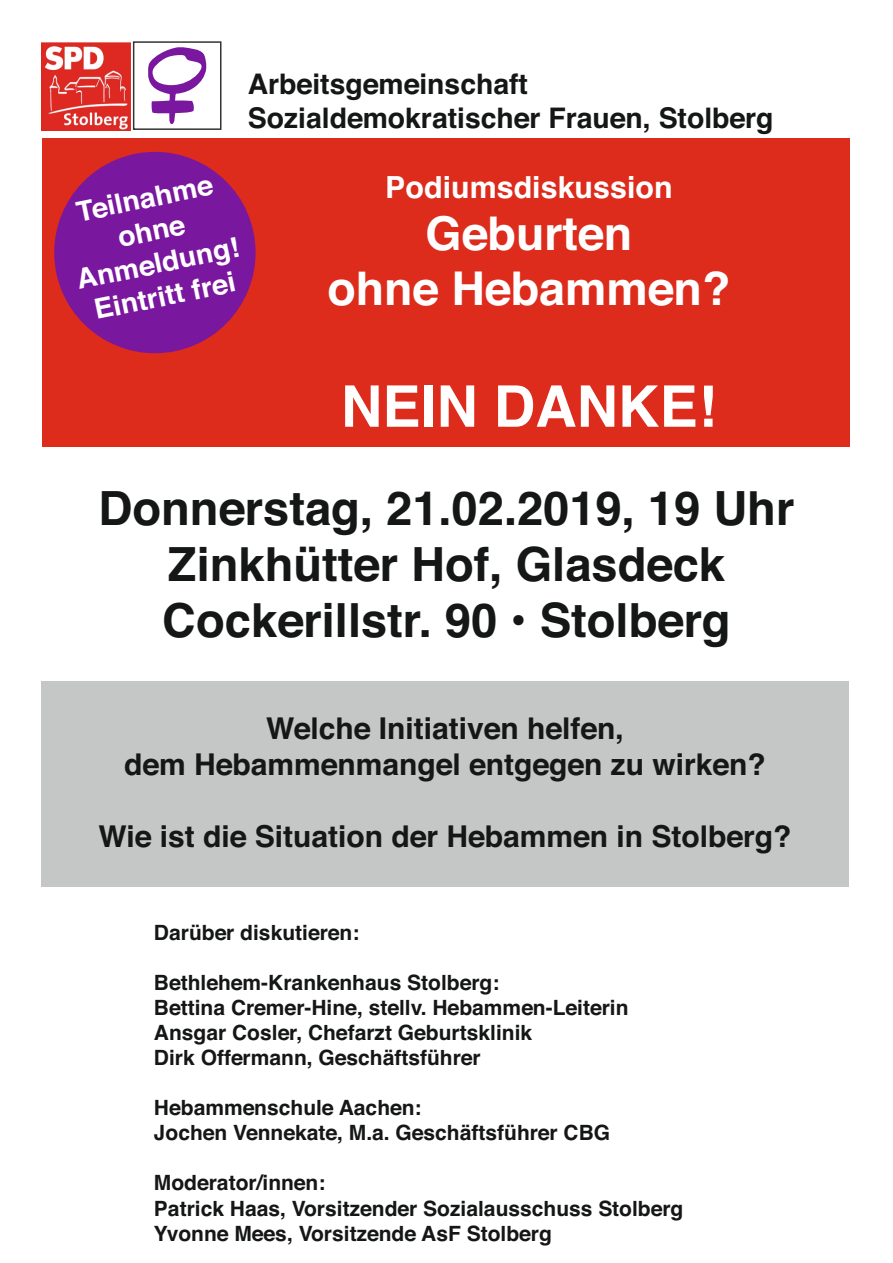
<style>
.page{position:relative;width:893px;height:1263px;background:#fff}
.page>*{position:absolute;margin:0;border:0;box-sizing:border-box;transform-origin:0 0}
.t1{font:700 57.3px "Helvetica";color:#fff}
.t2{font:700 47.1px/56.1px "Helvetica";color:#151616;text-align:center}
.t3{font:700 46.5px/55.5px "Helvetica";color:#fff;text-align:center}
.t4{font:700 30.45px "Helvetica";color:#fff}
.t5{font:700 30px/35.7px "Helvetica";color:#151616;text-align:center}
.t6{font:700 28.35px/33.8px "Helvetica";color:#151616}
.t7{font:700 27.75px/33.2px "Helvetica";color:#fff;text-align:center}
.t8{font:700 21px/25px "Helvetica";color:#151616}
</style>
<div class="page">
<svg style="left:148px;top:47px;width:58px;height:77px"></svg>
<div style="left:133px;top:41px;width:88px;height:89px;border:2px solid #343333"></div>
<img style="left:42px;top:42px;width:88px;height:88px">
<div style="left:43px;top:138px;width:807px;height:308px;background:#dd2b1c"></div>
<svg style="left:54px;top:152px;width:202px;height:202px;fill:#7a179f"></svg>
<div style="left:41px;top:681px;width:808px;height:205px;background:#c5c6c6"></div>
<h3 class="t6" style="left:248px;top:69px;width:527px">Arbeitsgemeinschaft<br>Sozialdemokratischer Frauen, Stolberg</h3>
<h3 class="t7" style="left:60px;top:201px;width:167px;rotate:-12deg">Teilnahme ohne<br>Anmeldung!<br>Eintritt frei</h3>
<h3 class="t4" style="left:385px;top:175px;width:289px">Podiumsdiskussion</h3>
<h3 class="t3" style="left:327px;top:209px;width:405px">Geburten<br>ohne Hebammen?</h3>
<h1 class="t1" style="left:341px;top:384px;width:377px">NEIN DANKE!</h1>
<h2 class="t2" style="left:99px;top:483px;width:697px">Donnerstag, 21.02.2019, 19 Uhr<br>Zinkhütter Hof, Glasdeck<br>Cockerillstr. 90 • Stolberg</h2>
<h3 class="t5" style="left:124px;top:713px;width:643px">Welche Initiativen helfen,<br>dem Hebammenmangel entgegen zu wirken?</h3>
<h3 class="t5" style="left:98px;top:820px;width:695px">Wie ist die Situation der Hebammen in Stolberg?</h3>
<p class="t8" style="left:154px;top:921px;width:207px">Darüber diskutieren:</p>
<p class="t8" style="left:154px;top:971px;width:476px">Bethlehem-Krankenhaus Stolberg:<br>Bettina Cremer-Hine, stellv. Hebammen-Leiterin Ansgar Cosler, Chefarzt Geburtsklinik<br>Dirk Offermann, Geschäftsführer</p>
<p class="t8" style="left:154px;top:1097px;width:458px">Hebammenschule Aachen:<br>Jochen Vennekate, M.a. Geschäftsführer CBG</p>
<p class="t8" style="left:154px;top:1172px;width:531px">Moderator/innen:<br>Patrick Haas, Vorsitzender Sozialausschuss Stolberg<br>Yvonne Mees, Vorsitzende AsF Stolberg</p>
</div>
